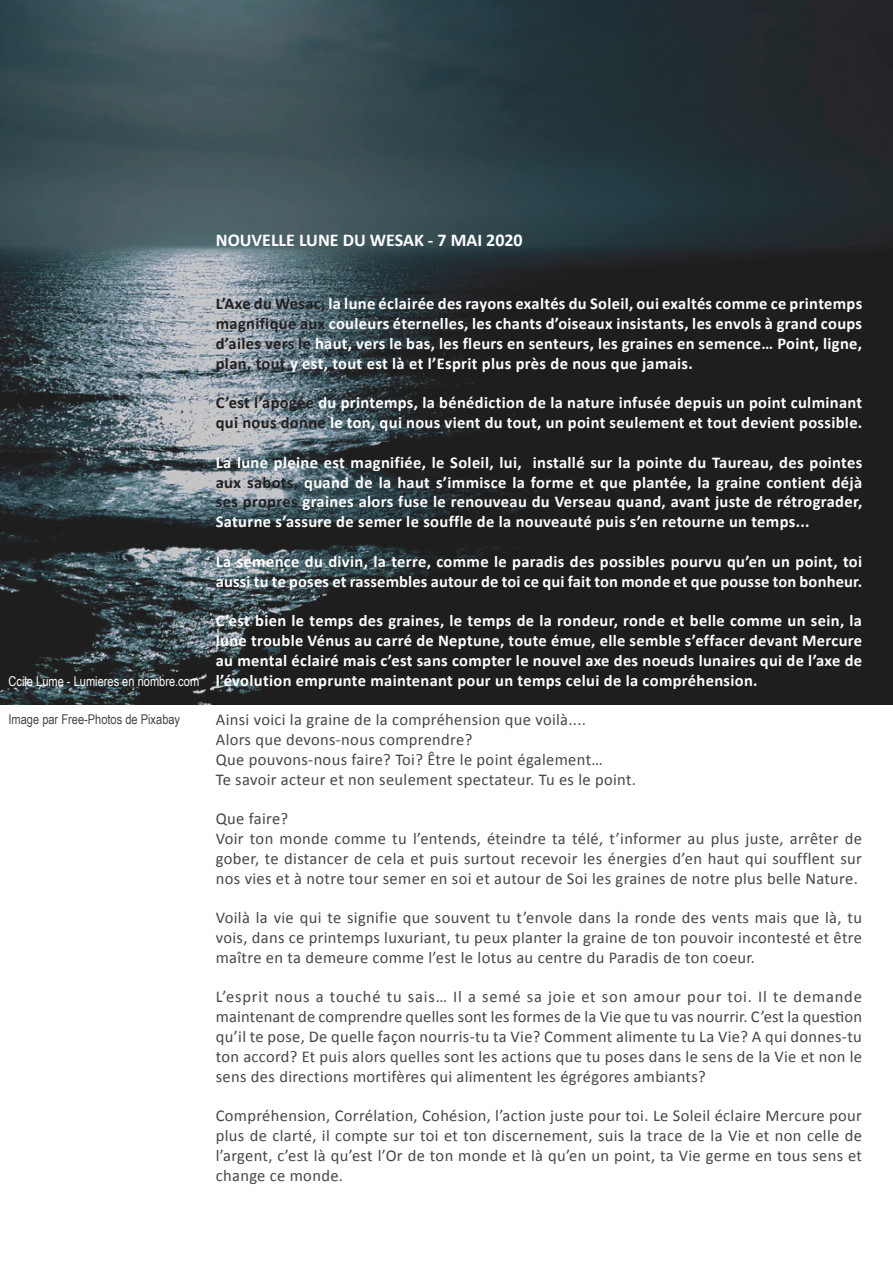
<style>
.page{position:relative;width:893px;height:1263px;background:#fff}
.page>*{position:absolute;margin:0;border:0;box-sizing:border-box;transform-origin:0 0}
.t1{font:700 18px "Calibri";color:#fff}
.t2{font:16.5px/19.8px "Calibri";letter-spacing:.02em;color:#454647;text-align:justify}
.t3{font:700 16.5px/19.8px "Calibri";letter-spacing:.02em;color:#fff;text-align:justify}
.t4{font:13.5px "Arial Narrow";color:#fff}
.t5{font:13.5px "Arial Narrow";color:#454647}
.s1{color:#231f20}
</style>
<div class="page">
<img style="left:0;top:0;width:893px;height:704px">
<p class="t1" style="left:216px;top:229px;width:308px">NOUVELLE LUNE DU WESAK - 7 MAI 2020</p>
<p class="t4" style="left:9px;top:671px;width:192px">Ccile Lume - Lumieres en nombre.com</p>
<p class="t5" style="left:9px;top:709px;width:173px">Image par Free-Photos de Pixabay</p>
<p class="t3" style="left:216px;top:294px;width:648px"><span class="s1">L’Axe du Wesac,</span> la lune éclairée des rayons exaltés du Soleil, oui exaltés comme ce printemps <span class="s1">magnifique aux</span> couleurs éternelles, les chants d’oiseaux insistants, les envols à grand coups <span class="s1">d’ailes vers le</span> haut, vers le bas, les fleurs en senteurs, les graines en semence… Point, ligne, <span class="s1">plan, tout</span> y est, tout est là et l’Esprit plus près de nous que jamais.</p>
<p class="t3" style="left:216px;top:393px;width:648px"><span class="s1">C’est l’apogée</span> du printemps, la bénédiction de la nature infusée depuis un point culminant <span class="s1">qui nous donne</span> le ton, qui nous vient du tout, un point seulement et tout devient possible.</p>
<p class="t3" style="left:216px;top:452px;width:648px">La lune pleine est magnifiée, le Soleil, lui, installé sur la pointe du Taureau, des pointes <span class="s1">aux sabots,</span> quand de la haut s’immisce la forme et que plantée, la graine contient déjà <span class="s1">ses propres</span> graines alors fuse le renouveau du Verseau quand, avant juste de rétrograder, Saturne s’assure de semer le souffle de la nouveauté puis s’en retourne un temps...</p>
<p class="t3" style="left:216px;top:551px;width:648px">La semence du divin, la terre, comme le paradis des possibles pourvu qu’en un point, toi aussi tu te poses et rassembles autour de toi ce qui fait ton monde et que pousse ton bonheur.</p>
<p class="t3" style="left:216px;top:611px;width:648px">C’est bien le temps des graines, le temps de la rondeur, ronde et belle comme un sein, la lune trouble Vénus au carré de Neptune, toute émue, elle semble s’effacer devant Mercure au mental éclairé mais c’est sans compter le nouvel axe des noeuds lunaires qui de l’axe de l’évolution emprunte maintenant pour un temps celui de la compréhension.</p>
<p class="t2" style="left:216px;top:710px;width:422px;text-align:left">Ainsi voici la graine de la compréhension que voilà....<br>Alors que devons-nous comprendre?<br>Que pouvons-nous faire? Toi? Être le point également…<br>Te savoir acteur et non seulement spectateur. Tu es le point.</p>
<p class="t2" style="left:216px;top:809px;width:648px;text-align:left">Que faire?<br>Voir ton monde comme tu l’entends, éteindre ta télé, t’informer au plus juste, arrêter de gober, te distancer de cela et puis surtout recevoir les énergies d’en haut qui soufflent sur nos vies et à notre tour semer en soi et autour de Soi les graines de notre plus belle Nature.</p>
<p class="t2" style="left:216px;top:908px;width:648px">Voilà la vie qui te signifie que souvent tu t’envole dans la ronde des vents mais que là, tu vois, dans ce printemps luxuriant, tu peux planter la graine de ton pouvoir incontesté et être maître en ta demeure comme l’est le lotus au centre du Paradis de ton coeur.</p>
<p class="t2" style="left:216px;top:987px;width:648px">L’esprit nous a touché tu sais… Il a semé sa joie et son amour pour toi. Il te demande maintenant de comprendre quelles sont les formes de la Vie que tu vas nourrir. C’est la question qu’il te pose, De quelle façon nourris-tu ta Vie? Comment alimente tu La Vie? A qui donnes-tu ton accord? Et puis alors quelles sont les actions que tu poses dans le sens de la Vie et non le sens des directions mortifères qui alimentent les égrégores ambiants?</p>
<p class="t2" style="left:216px;top:1106px;width:648px">Compréhension, Corrélation, Cohésion, l’action juste pour toi. Le Soleil éclaire Mercure pour plus de clarté, il compte sur toi et ton discernement, suis la trace de la Vie et non celle de l’argent, c’est là qu’est l’Or de ton monde et là qu’en un point, ta Vie germe en tous sens et change ce monde.</p>
</div>
